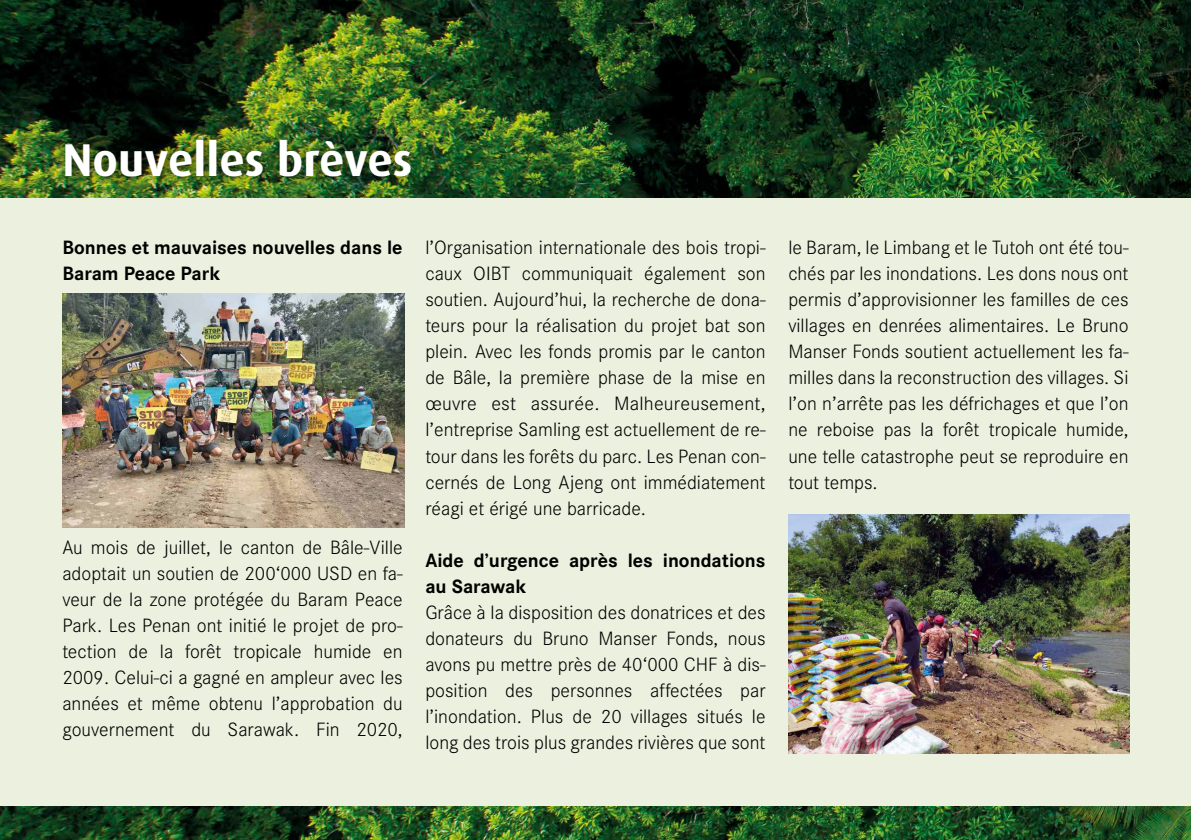
<style>
.page{position:relative;width:1191px;height:840px;background:#fff}
.page>*{position:absolute;margin:0;border:0;box-sizing:border-box;transform-origin:0 0}
.t1{font:700 46px "Dax";color:#fff}
.t2{font:300 20px/26px "Corporate S";color:#000;text-align:justify}
.t3{font:700 20px/26px "Corporate S";color:#000}
</style>
<div class="page">
<img style="left:0;top:0;width:1191px;height:839px">
<div style="left:0;top:198px;width:1191px;height:607px;background:#ecf0de"></div>
<img style="left:788px;top:514px;width:342px;height:239px">
<div style="left:53px;top:128px;width:370px;height:60px;background:#000;opacity:.75"></div>
<img style="left:62px;top:293px;width:342px;height:234px">
<h1 class="t1" style="left:62px;top:134px;width:352px">Nouvelles brèves</h1>
<p class="t3" style="left:62px;top:235px;width:342px">Bonnes et mauvaises nouvelles dans le<br>Baram Peace Park</p>
<p class="t2" style="left:62px;top:534px;width:342px">Au mois de juillet, le canton de Bâle-Ville adoptait un soutien de 200‘000 USD en fa&shy;veur de la zone protégée du Baram Peace Park. Les Penan ont initié le projet de pro&shy;tection de la forêt tropicale humide en 2009. Celui-ci a gagné en ampleur avec les années et même obtenu l’approbation du gouvernement du Sarawak. Fin 2020,</p>
<p class="t2" style="left:425px;top:235px;width:342px">l’Organisation internationale des bois tropi&shy;caux OIBT communiquait également son soutien. Aujourd’hui, la recherche de dona&shy;teurs pour la réalisation du projet bat son plein. Avec les fonds promis par le canton de Bâle, la première phase de la mise en œuvre est assurée. Malheureusement, l’entreprise Samling est actuellement de re&shy;tour dans les forêts du parc. Les Penan con&shy;cernés de Long Ajeng ont immédiatement réagi et érigé une barricade.</p>
<p class="t3" style="left:425px;top:547px;width:342px">Aide d’urgence après les inondations au Sarawak</p>
<p class="t2" style="left:425px;top:599px;width:342px">Grâce à la disposition des donatrices et des donateurs du Bruno Manser Fonds, nous avons pu mettre près de 40‘000 CHF à dis&shy;position des personnes affectées par l’inondation. Plus de 20 villages situés le long des trois plus grandes rivières que sont</p>
<p class="t2" style="left:788px;top:235px;width:342px">le Baram, le Limbang et le Tutoh ont été tou&shy;chés par les inondations. Les dons nous ont permis d’approvisionner les familles de ces villages en denrées alimentaires. Le Bruno Manser Fonds soutient actuellement les fa&shy;milles dans la reconstruction des villages. Si l’on n’arrête pas les défrichages et que l’on ne reboise pas la forêt tropicale humide, une telle catastrophe peut se reproduire en tout temps.</p>
</div>
